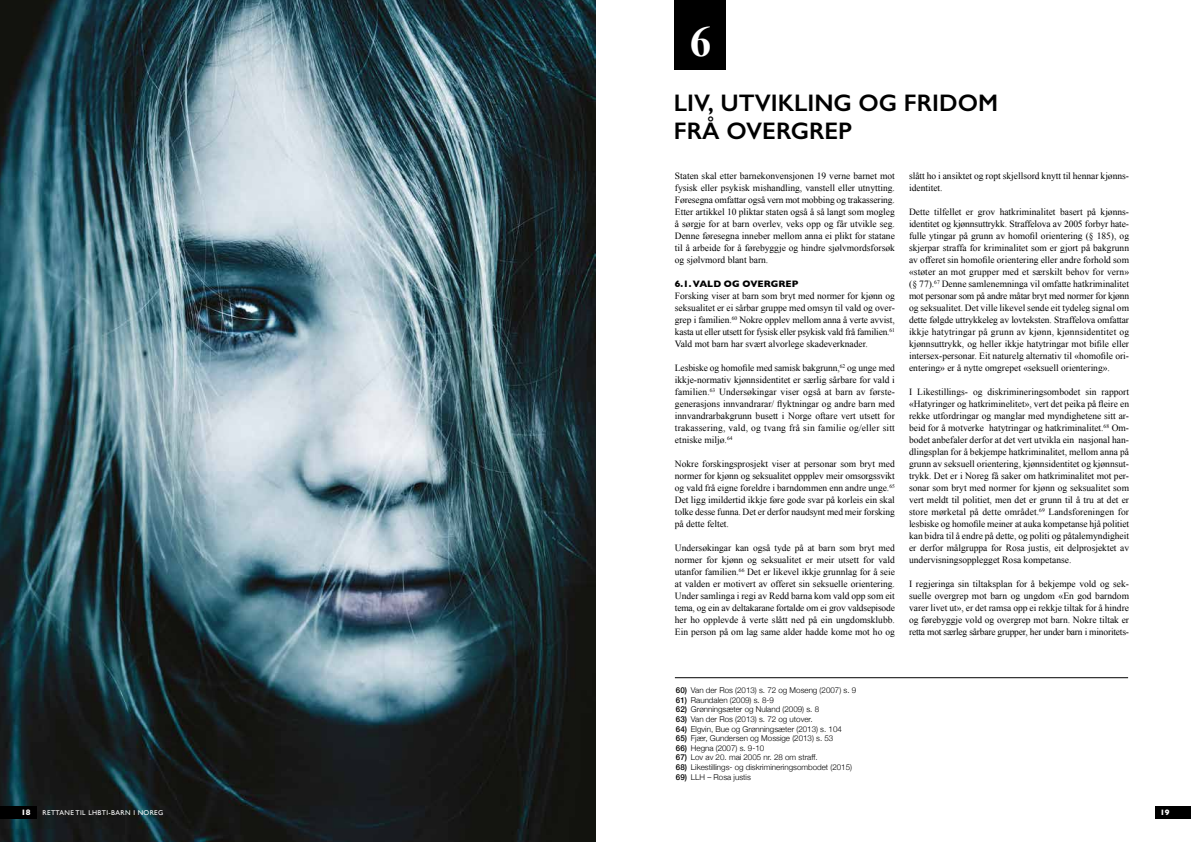
<style>
.page{position:relative;width:1191px;height:842px;background:#fff}
.page>*{position:absolute;margin:0;border:0;box-sizing:border-box;transform-origin:0 0}
.t1{font:700 43px "Times New Roman";color:#fff}
.t2{font:600 24px/28.8px "Gill Sans";color:#000}
.t3{font:9.5px/12px "Times New Roman";color:#000;text-align:justify}
.t4{font:700 9.5px "Gill Sans";color:#000}
.t5{font:300 8px "Helvetica Neue";color:#000}
.t6{font:700 8px "Gill Sans";color:#fff}
.t7{font:7px "Gill Sans";letter-spacing:.05em;color:#fff}
.s1{font-weight:500}
</style>
<div class="page">
<img style="left:0;top:0;width:595px;height:842px">
<div style="left:0;top:806px;width:36px;height:13px;background:#000"></div>
<div style="left:1155px;top:806px;width:36px;height:13px;background:#000"></div>
<div style="left:675px;top:0;width:51px;height:70px;background:#000"></div>
<hr style="left:675px;top:677px;width:453px;height:1px;background:#000">
<h1 class="t1" style="left:689px;top:12px;width:23px">6</h1>
<h2 class="t2" style="left:674px;top:88px;width:326px">LIV, UTVIKLING OG FRIDOM<br>FRÅ OVERGREP</h2>
<p class="t3" style="left:675px;top:170px;width:221px">Staten skal etter barnekonvensjonen 19 verne barnet mot fysisk eller psykisk mishandling, vanstell eller utnytting.<br>Føresegna omfattar også vern mot mobbing og trakassering.<br>Etter artikkel 10 pliktar staten også å så langt som mogleg å sørgje for at barn overlev, veks opp og får utvikle seg.<br>Denne føresegna inneber mellom anna ei plikt for statane til å arbeide for å førebyggje og hindre sjølvmordsforsøk og sjølvmord blant barn.</p>
<p class="t4" style="left:675px;top:276px;width:125px">6.1.VALD OG OVERGREP</p>
<p class="t3" style="left:675px;top:290px;width:221px">Forsking viser at barn som bryt med normer for kjønn og seksualitet er ei sårbar gruppe med omsyn til vald og over&shy;grep i familien.<sup>60</sup> Nokre opplev mellom anna å verte avvist, kasta ut eller utsett for fysisk eller psykisk vald frå familien.<sup>61<br></sup>Vald mot barn har svært alvorlege skadeverknader.</p>
<p class="t3" style="left:675px;top:362px;width:221px">Lesbiske og homofile med samisk bakgrunn,<sup>62</sup> og unge med ikkje-normativ kjønnsidentitet er særlig sårbare for vald i familien.<sup>63</sup> Undersøkingar viser også at barn av første&shy;generasjons innvandrarar/ flyktningar og andre barn med innvandrarbakgrunn busett i Norge oftare vert utsett for trakassering, vald, og tvang frå sin familie og/eller sitt etniske miljø.<sup>64</sup></p>
<p class="t3" style="left:675px;top:458px;width:221px">Nokre forskingsprosjekt viser at personar som bryt med normer for kjønn og seksualitet oppplev meir omsorgssvikt og vald frå eigne foreldre i barndommen enn andre unge.<sup>65<br></sup>Det ligg imildertid ikkje føre gode svar på korleis ein skal tolke desse funna. Det er derfor naudsynt med meir forsking på dette feltet.</p>
<p class="t3" style="left:675px;top:542px;width:221px">Undersøkingar kan også tyde på at barn som bryt med normer for kjønn og seksualitet er meir utsett for vald utanfor familien.<sup>66</sup> Det er likevel ikkje grunnlag for å seie at valden er motivert av offeret sin seksuelle orientering.<br>Under samlinga i regi av Redd barna kom vald opp som eit tema, og ein av deltakarane fortalde om ei grov valdsepisode her ho opplevde å verte slått ned på ein ungdomsklubb.<br>Ein person på om lag same alder hadde kome mot ho og</p>
<p class="t3" style="left:909px;top:170px;width:221px">slått ho i ansiktet og ropt skjellsord knytt til hennar kjønns&shy;identitet.</p>
<p class="t3" style="left:909px;top:206px;width:221px">Dette tilfellet er grov hatkriminalitet basert på kjønns&shy;identitet og kjønnsuttrykk. Straffelova av 2005 forbyr hate&shy;fulle ytingar på grunn av homofil orientering (§ 185), og skjerpar straffa for kriminalitet som er gjort på bakgrunn av offeret sin homofile orientering eller andre forhold som «støter an mot grupper med et særskilt behov for vern» (§ 77).<sup>67</sup> Denne samlenemninga vil omfatte hatkriminalitet mot personar som på andre måtar bryt med normer for kjønn og seksualitet. Det ville likevel sende eit tydeleg signal om dette følgde uttrykkeleg av lovteksten. Straffelova omfattar ikkje hatytringar på grunn av kjønn, kjønnsidentitet og kjønnsuttrykk, og heller ikkje hatytringar mot bifile eller intersex-personar. Eit naturelg alternativ til «homofile ori&shy;entering» er å nytte omgrepet «seksuell orientering».</p>
<p class="t3" style="left:909px;top:386px;width:221px">I Likestillings- og diskrimineringsombodet sin rapport «Hatyringer og hatkriminelitet», vert det peika på fleire en rekke utfordringar og manglar med myndighetene sitt ar&shy;beid for å motverke hatytringar og hatkriminalitet.<sup>68</sup> Om&shy;bodet anbefaler derfor at det vert utvikla ein nasjonal han&shy;dlingsplan for å bekjempe hatkriminalitet, mellom anna på grunn av seksuell orientering, kjønnsidentitet og kjønnsut&shy;trykk. Det er i Noreg få saker om hatkriminalitet mot per&shy;sonar som bryt med normer for kjønn og seksualitet som vert meldt til politiet, men det er grunn til å tru at det er store mørketal på dette området.<sup>69</sup> Landsforeningen for lesbiske og homofile meiner at auka kompetanse hjå politiet kan bidra til å endre på dette, og politi og påtalemyndigheit er derfor målgruppa for Rosa justis, eit delprosjektet av undervisningsopplegget Rosa kompetanse.</p>
<p class="t3" style="left:909px;top:578px;width:221px">I regjeringa sin tiltaksplan for å bekjempe vold og sek&shy;suelle overgrep mot barn og ungdom «En god barndom varer livet ut», er det ramsa opp ei rekkje tiltak for å hindre og førebyggje vold og overgrep mot barn. Nokre tiltak er retta mot særleg sårbare grupper, her under barn i minoritets-</p>
<p class="t5" style="left:676px;top:684px;width:182px"><span class="s1">60)</span> Van der Ros (2013) s. 72 og Moseng (2007) s. 9</p>
<p class="t5" style="left:676px;top:693px;width:99px"><span class="s1">61)</span> Raundalen (2009) s. 8-9</p>
<p class="t5" style="left:676px;top:703px;width:145px"><span class="s1">62)</span> Grønningsæter og Nuland (2009) s. 8</p>
<p class="t5" style="left:676px;top:713px;width:138px"><span class="s1">63)</span> Van der Ros (2013) s. 72 og utover.</p>
<p class="t5" style="left:676px;top:722px;width:168px"><span class="s1">64)</span> Elgvin, Bue og Grønningsæter (2013) s. 104</p>
<p class="t5" style="left:676px;top:732px;width:159px"><span class="s1">65)</span> Fjær, Gundersen og Mossige (2013) s. 53</p>
<p class="t5" style="left:676px;top:741px;width:90px"><span class="s1">66)</span> Hegna (2007) s. 9-10</p>
<p class="t5" style="left:676px;top:751px;width:143px"><span class="s1">67)</span> Lov av 20. mai 2005 nr. 28 om straff.</p>
<p class="t5" style="left:676px;top:761px;width:178px"><span class="s1">68)</span> Likestillings- og diskrimineringsombodet (2015)</p>
<p class="t5" style="left:676px;top:770px;width:76px"><span class="s1">69)</span> LLH – Rosa justis</p>
<p class="t6" style="left:21px;top:806px;width:11px">18</p>
<p class="t7" style="left:43px;top:809px;width:122px">RETTANE TIL LHBTI-BARN I NOREG</p>
<p class="t6" style="left:1160px;top:806px;width:11px">19</p>
</div>
